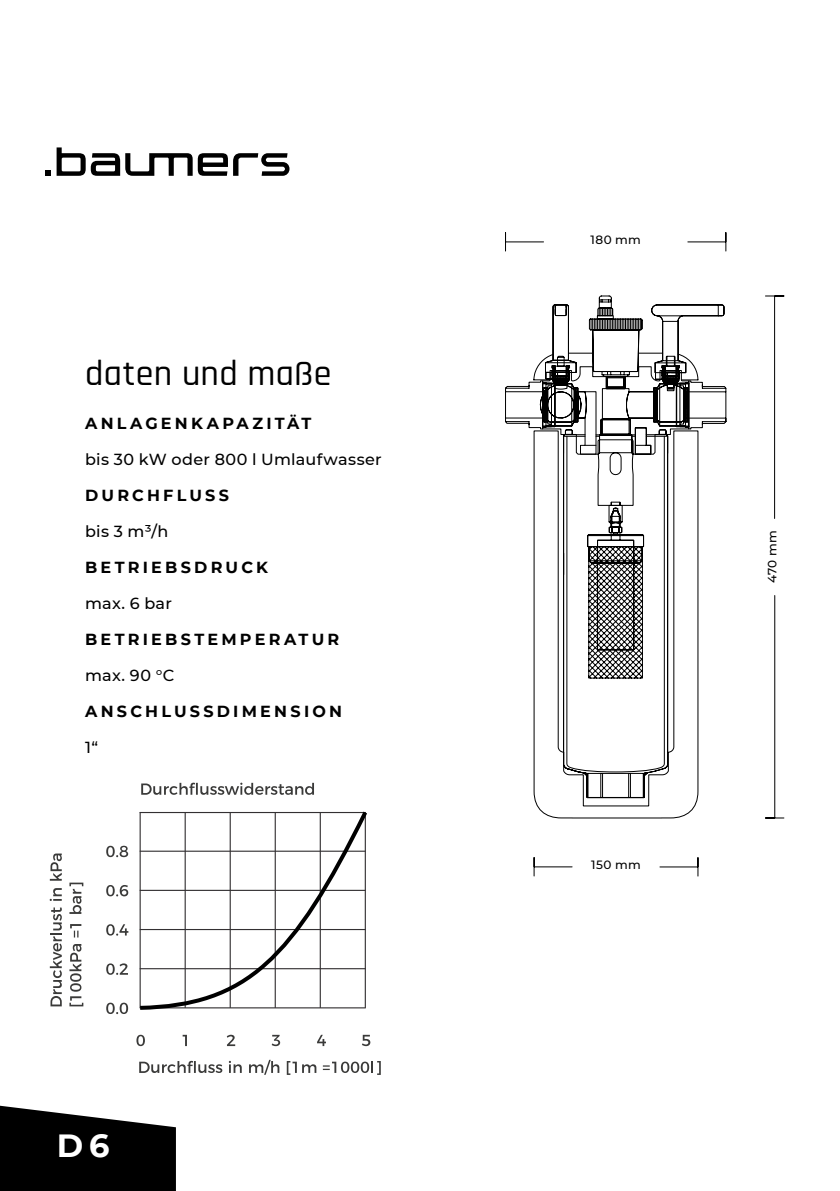
<style>
.page{position:relative;width:840px;height:1191px;background:#fff}
.page>*{position:absolute;margin:0;border:0;box-sizing:border-box;transform-origin:0 0}
.t1{font:500 36px "Rajdhani";letter-spacing:.005em;color:#000}
.t2{font:700 32px "Montserrat";color:#fff}
.t3{font:700 16px "Montserrat";letter-spacing:.2em;color:#000}
.t4{font:500 16px "Montserrat";letter-spacing:.02em;color:#000}
.t5{font:500 12px "Montserrat";letter-spacing:.02em;color:#000}
</style>
<div class="page">
<svg style="left:0;top:1105px;width:176px;height:86px;background:#222"></svg>
<svg style="left:57px;top:147px;width:135px;height:29px"></svg>
<svg style="left:198px;top:153px;width:91px;height:23px"></svg>
<svg style="left:45px;top:170px;width:6px;height:6px"></svg>
<svg style="left:505px;top:295px;width:221px;height:478px"></svg>
<svg style="left:532px;top:352px;width:166px;height:467px"></svg>
<svg style="left:505px;top:232px;width:39px;height:20px"></svg>
<svg style="left:533px;top:857px;width:39px;height:20px"></svg>
<svg style="left:687px;top:232px;width:39px;height:20px"></svg>
<svg style="left:659px;top:857px;width:39px;height:20px"></svg>
<svg style="left:765px;top:595px;width:19px;height:224px"></svg>
<svg style="left:765px;top:295px;width:19px;height:224px"></svg>
<svg style="left:136px;top:1034px;width:9px;height:12px"></svg>
<svg style="left:139px;top:1060px;width:83px;height:13px"></svg>
<svg style="left:229px;top:1060px;width:12px;height:13px"></svg>
<svg style="left:249px;top:1059px;width:30px;height:15px"></svg>
<svg style="left:286px;top:1061px;width:30px;height:14px"></svg>
<svg style="left:323px;top:1061px;width:57px;height:14px"></svg>
<svg style="left:141px;top:782px;width:173px;height:13px"></svg>
<svg style="left:182px;top:1034px;width:5px;height:12px"></svg>
<svg style="left:227px;top:1034px;width:8px;height:12px"></svg>
<svg style="left:271px;top:1034px;width:9px;height:12px"></svg>
<svg style="left:317px;top:1034px;width:9px;height:12px"></svg>
<svg style="left:362px;top:1034px;width:8px;height:12px"></svg>
<svg style="left:106px;top:845px;width:22px;height:12px"></svg>
<svg style="left:106px;top:885px;width:22px;height:11px"></svg>
<svg style="left:106px;top:924px;width:22px;height:11px"></svg>
<svg style="left:106px;top:963px;width:22px;height:12px"></svg>
<svg style="left:106px;top:1002px;width:22px;height:12px"></svg>
<svg style="left:50px;top:907px;width:12px;height:99px"></svg>
<svg style="left:50px;top:888px;width:12px;height:13px"></svg>
<svg style="left:50px;top:853px;width:12px;height:27px"></svg>
<svg style="left:69px;top:944px;width:14px;height:62px"></svg>
<svg style="left:70px;top:924px;width:11px;height:13px"></svg>
<svg style="left:69px;top:882px;width:14px;height:32px"></svg>
<svg style="left:139px;top:811px;width:228px;height:199px"></svg>
<h1 class="t1" style="left:85px;top:353px;width:248px">daten und maße</h1>
<p class="t3" style="left:85px;top:412px;width:227px">ANLAGENKAPAZITÄT</p>
<p class="t4" style="left:85px;top:448px;width:298px">bis 30 kW oder 800 l Umlaufwasser</p>
<p class="t3" style="left:85px;top:484px;width:145px">DURCHFLUSS</p>
<p class="t4" style="left:85px;top:520px;width:85px">bis 3 m³/h</p>
<p class="t3" style="left:85px;top:556px;width:184px">BETRIEBSDRUCK</p>
<p class="t4" style="left:85px;top:592px;width:88px">max. 6 bar</p>
<p class="t3" style="left:85px;top:628px;width:255px">BETRIEBSTEMPERATUR</p>
<p class="t4" style="left:85px;top:664px;width:91px">max. 90 °C</p>
<p class="t3" style="left:85px;top:700px;width:258px">ANSCHLUSSDIMENSION</p>
<p class="t4" style="left:85px;top:736px;width:15px">1“</p>
<h2 class="t2" style="left:57px;top:1122px;width:54px">D6</h2>
<p class="t5" style="left:590px;top:231px;width:52px">180 mm</p>
<p class="t5" style="left:591px;top:856px;width:51px">150 mm</p>
<p class="t5" style="left:763px;top:583px;width:54px;rotate:-90deg">470 mm</p>
</div>
